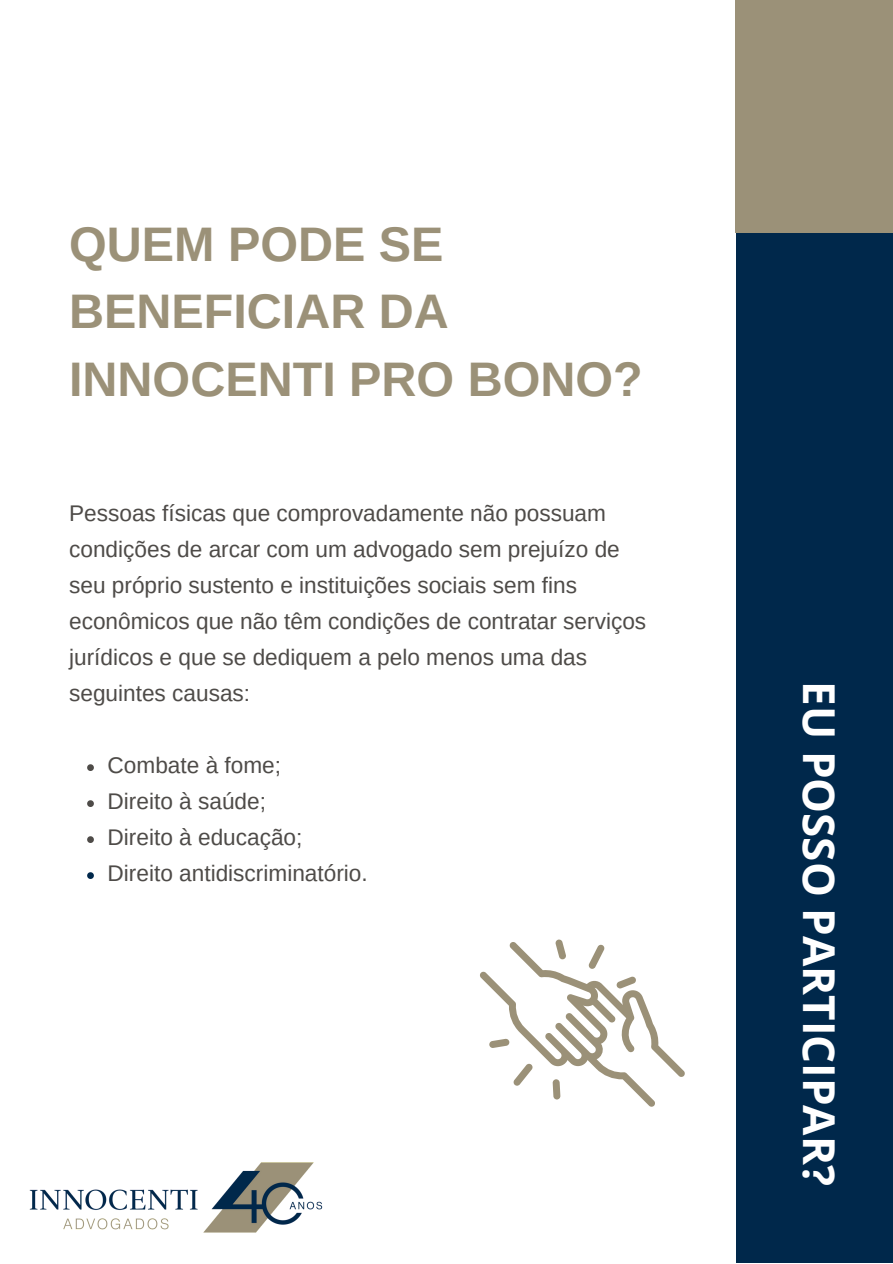
<style>
.page{position:relative;width:893px;height:1264px;background:#fff}
.page>*{position:absolute;margin:0;border:0;box-sizing:border-box;transform-origin:0 0}
.t1{font:700 48.45px/67.5px "Arimo";color:#9b9178}
.t2{font:700 43.95px "Open Sans";color:#fff}
.t3{font:22.65px/36px "Arimo";color:#4e4b48}
</style>
<div class="page">
<div style="left:735px;top:229px;width:157px;height:1033px;background:#00284b"></div>
<svg style="left:87px;top:764px;width:7px;height:7px"></svg>
<svg style="left:87px;top:800px;width:7px;height:7px"></svg>
<svg style="left:87px;top:836px;width:7px;height:7px"></svg>
<svg style="left:87px;top:872px;width:7px;height:7px"></svg>
<img style="left:29px;top:1162px;width:294px;height:71px">
<div style="left:735px;top:0;width:157px;height:232px;background:#9b9178"></div>
<svg style="left:480px;top:939px;width:205px;height:167px"></svg>
<h1 class="t1" style="left:69px;top:210px;width:575px">QUEM PODE SE<br>BENEFICIAR DA<br>INNOCENTI PRO BONO?</h1>
<p class="t3" style="left:69px;top:495px;width:578px">Pessoas físicas que comprovadamente não possuam condições de arcar com um advogado sem prejuízo de seu próprio sustento e instituições sociais sem fins econômicos que não têm condições de contratar serviços jurídicos e que se dediquem a pelo menos uma das seguintes causas:</p>
<p class="t3" style="left:108px;top:747px;width:262px">Combate à fome;<br>Direito à saúde;<br>Direito à educação;<br>Direito antidiscriminatório.</p>
<h2 class="t2" style="left:849px;top:681px;width:506px;rotate:90deg">EU POSSO PARTICIPAR?</h2>
</div>
